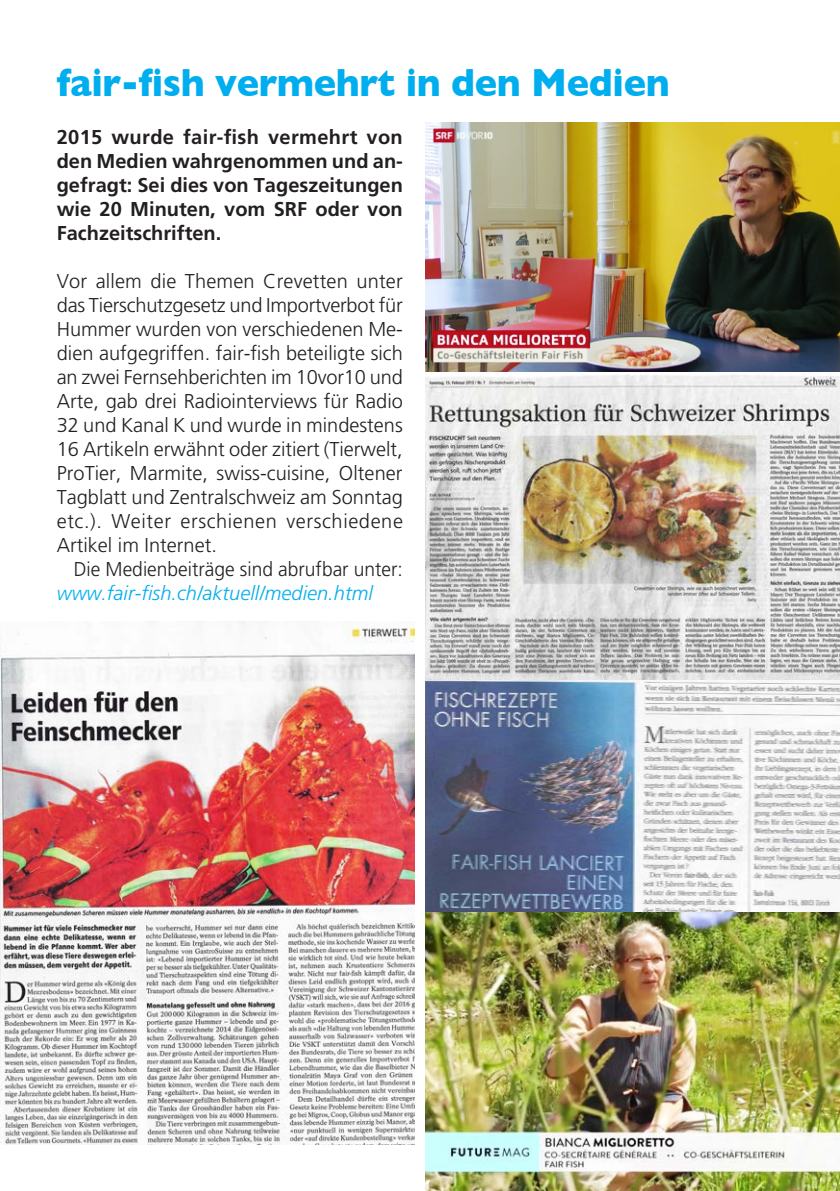
<style>
.page{position:relative;width:840px;height:1191px;background:#fff}
.page>*{position:absolute;margin:0;border:0;box-sizing:border-box;transform-origin:0 0}
.t1{font:700 40px "Gill Sans";letter-spacing:-.01em;color:#00aeef;scale:.94 1}
.t2{font:300 20px/24px "Frutiger";color:#231f20;text-align:justify}
.t3{font:700 20px/24px "Frutiger";color:#231f20;text-align:justify}
.t4{font:italic 300 20px "Frutiger";color:#00aeef;scale:.96 1}
.t5{font:300 20px "Frutiger";color:#231f20;scale:.96 1}
</style>
<div class="page">
<img style="left:425px;top:122px;width:414px;height:250px">
<img style="left:425px;top:374px;width:414px;height:306px">
<img style="left:0;top:621px;width:414px;height:523px">
<img style="left:425px;top:680px;width:414px;height:511px">
<h1 class="t1" style="left:57px;top:59px;width:653px">fair-fish vermehrt in den Medien</h1>
<p class="t3" style="left:57px;top:125px;width:347px">2015 wurde fair-fish vermehrt von den Medien wahrgenommen und an&shy;gefragt: Sei dies von Tageszeitungen wie 20 Minuten, vom SRF oder von Fachzeitschriften.</p>
<p class="t2" style="left:57px;top:269px;width:347px">Vor allem die Themen Crevetten unter das Tierschutzgesetz und Importverbot für Hummer wurden von verschiedenen Me&shy;dien aufgegriffen. fair-fish beteiligte sich an zwei Fernsehberichten im 10vor10 und Arte, gab drei Radiointerviews für Radio 32 und Kanal K und wurde in mindestens 16 Artikeln erwähnt oder zitiert (Tierwelt, ProTier, Marmite, swiss-cuisine, Oltener Tagblatt und Zentralschweiz am Sonntag etc.). Weiter erschienen verschiedene Artikel im Internet.</p>
<p class="t5" style="left:74px;top:558px;width:344px">Die Medienbeiträge sind abrufbar unter:</p>
<p class="t4" style="left:57px;top:582px;width:330px">www.fair-fish.ch/aktuell/medien.html</p>
</div>
